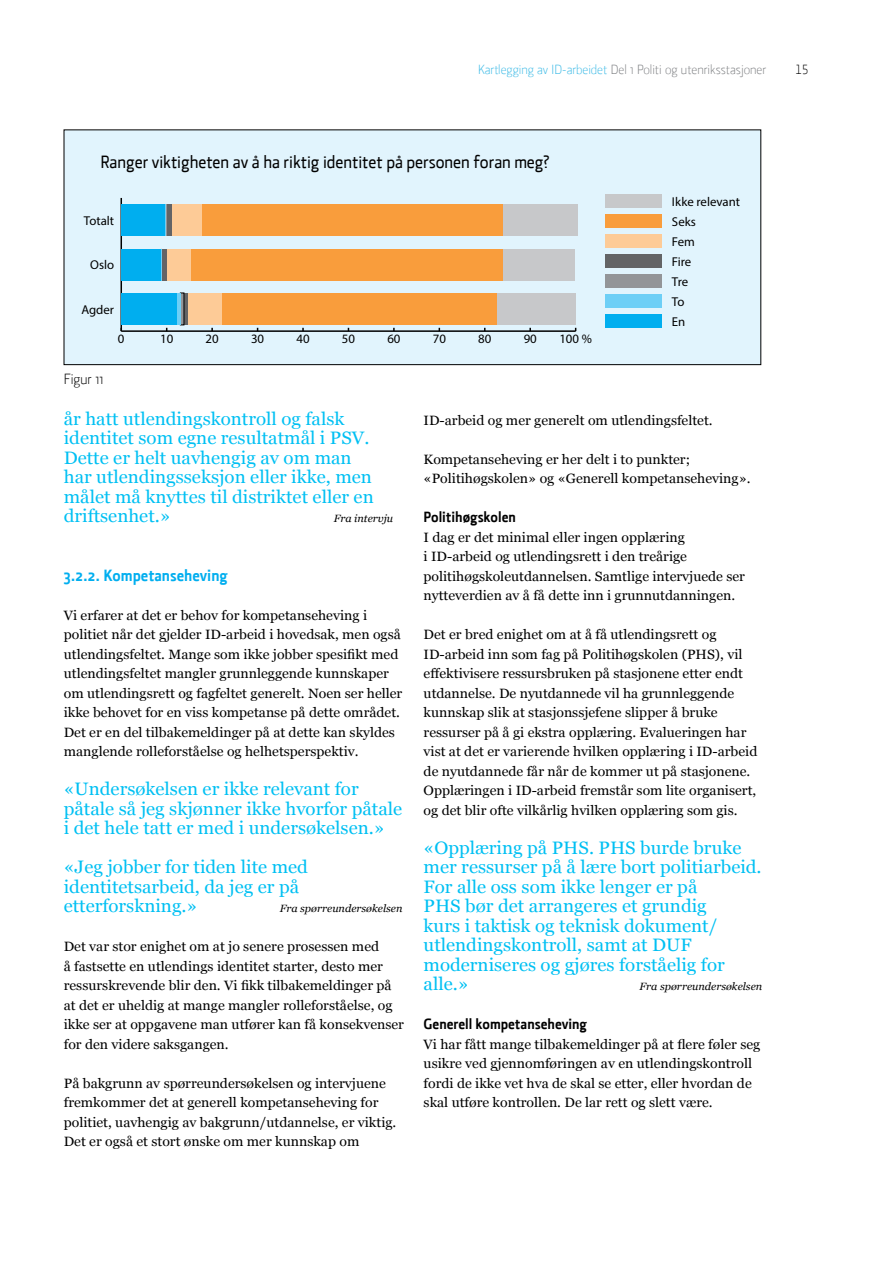
<style>
.page{position:relative;width:893px;height:1263px;background:#fff}
.page>*{position:absolute;margin:0;border:0;box-sizing:border-box;transform-origin:0 0}
.t1{font:18px/19.5px "Georgia";color:#00c0f3;scale:1.04 1}
.t2{font:500 18px "Section";color:#000}
.t3{font:700 16.5px "Section";color:#00aeef}
.t4{font:700 15px "Section";color:#000}
.t5{font:300 15px "Section";color:#000}
.t6{font:13.5px/19.5px "Georgia";color:#000;scale:1.04 1}
.t7{font:300 13.5px "Section";color:#808285}
.t8{font:13.5px "Section Light Caps";color:#000}
.t9{font:12.9px/20px "Myriad Pro";color:#000}
.t10{font:italic 10.5px "Georgia";color:#000;scale:1.04 1}
.s1{color:#41bce7}
</style>
<div class="page">
<div style="left:64px;top:130px;width:697px;height:235px;background:#e1f4fd"></div>
<div style="left:64px;top:130px;width:697px;height:235px;border:1px solid #000"></div>
<hr style="left:121px;top:330px;width:455px;height:2px;background:#000">
<hr style="left:121px;top:198px;width:1px;height:133px;background:#000">
<div style="left:606px;top:195px;width:56px;height:13px;background:#c7c8ca"></div>
<div style="left:502px;top:204px;width:76px;height:32px;background:#c7c8ca"></div>
<div style="left:502px;top:249px;width:73px;height:31px;background:#c7c8ca"></div>
<div style="left:496px;top:293px;width:80px;height:32px;background:#c7c8ca"></div>
<div style="left:606px;top:215px;width:56px;height:13px;background:#f99d3c"></div>
<div style="left:202px;top:204px;width:300px;height:32px;background:#f99d3c"></div>
<div style="left:191px;top:249px;width:311px;height:31px;background:#f99d3c"></div>
<div style="left:222px;top:293px;width:274px;height:32px;background:#f99d3c"></div>
<div style="left:606px;top:235px;width:56px;height:13px;background:#fdcb97"></div>
<div style="left:172px;top:204px;width:30px;height:32px;background:#fdcb97"></div>
<div style="left:167px;top:249px;width:24px;height:31px;background:#fdcb97"></div>
<div style="left:188px;top:293px;width:34px;height:32px;background:#fdcb97"></div>
<div style="left:606px;top:255px;width:56px;height:13px;background:#636466"></div>
<div style="left:167px;top:204px;width:5px;height:32px;background:#636466"></div>
<div style="left:162px;top:249px;width:5px;height:31px;background:#636466"></div>
<svg style="left:184px;top:293px;width:4px;height:32px"></svg>
<div style="left:606px;top:275px;width:56px;height:13px;background:#939598"></div>
<hr style="left:166px;top:204px;width:1px;height:32px;background:#939598">
<div style="left:606px;top:295px;width:56px;height:13px;background:#6dcff6"></div>
<hr style="left:164px;top:204px;width:2px;height:32px;background:#6dcff6">
<hr style="left:161px;top:249px;width:1px;height:31px;background:#6dcff6">
<hr style="left:177px;top:293px;width:3px;height:32px;background:#6dcff6">
<div style="left:606px;top:314px;width:56px;height:14px;background:#00aeef"></div>
<div style="left:121px;top:204px;width:43px;height:32px;background:#00aeef"></div>
<div style="left:121px;top:249px;width:40px;height:31px;background:#00aeef"></div>
<div style="left:121px;top:293px;width:56px;height:32px;background:#00aeef"></div>
<p class="t7" style="left:478px;top:61px;width:290px"><span class="s1">Kartlegging av ID-arbeidet</span> Del 1 Politi og utenriksstasjoner</p>
<p class="t8" style="left:795px;top:61px;width:15px">15</p>
<h1 class="t2" style="left:100px;top:152px;width:450px">Ranger viktigheten av å ha riktig identitet på personen foran meg?</h1>
<p class="t9" style="left:84px;top:210px;width:32px">Totalt</p>
<p class="t9" style="left:90px;top:255px;width:25px">Oslo</p>
<p class="t9" style="left:81px;top:299px;width:34px">Agder</p>
<p class="t5" style="left:64px;top:370px;width:41px">Figur 11</p>
<p class="t9" style="left:118px;top:328px;width:8px">0</p>
<p class="t9" style="left:160px;top:328px;width:15px">10</p>
<p class="t9" style="left:206px;top:328px;width:15px">20</p>
<p class="t9" style="left:251px;top:328px;width:15px">30</p>
<p class="t9" style="left:296px;top:328px;width:15px">40</p>
<p class="t9" style="left:342px;top:328px;width:15px">50</p>
<p class="t9" style="left:387px;top:328px;width:15px">60</p>
<p class="t9" style="left:433px;top:328px;width:15px">70</p>
<p class="t9" style="left:478px;top:328px;width:15px">80</p>
<p class="t9" style="left:524px;top:328px;width:15px">90</p>
<p class="t9" style="left:559px;top:328px;width:34px">100 %</p>
<p class="t9" style="left:672px;top:192px;width:70px">Ikke relevant<br>Seks<br>Fem<br>Fire<br>Tre<br>To<br>En</p>
<h1 class="t1" style="left:64px;top:409px;width:300px">år hatt utlendingskontroll og falsk identitet som egne resultatmål i PSV.<br>Dette er helt uavhengig av om man har utlendingsseksjon eller ikke, men målet må knyttes til distriktet eller en driftsenhet.»</h1>
<p class="t10" style="left:334px;top:512px;width:59px">Fra intervju</p>
<p class="t3" style="left:64px;top:565px;width:166px">3.2.2. Kompetanseheving</p>
<p class="t6" style="left:64px;top:605px;width:327px">Vi erfarer at det er behov for kompetanseheving i politiet når det gjelder ID-arbeid i hovedsak, men også utlendingsfeltet. Mange som ikke jobber spesifikt med utlendingsfeltet mangler grunnleggende kunnskaper om utlendingsrett og fagfeltet generelt. Noen ser heller ikke behovet for en viss kompetanse på dette området.<br>Det er en del tilbakemeldinger på at dette kan skyldes manglende rolleforståelse og helhetsperspektiv.</p>
<h1 class="t1" style="left:64px;top:779px;width:327px">«Undersøkelsen er ikke relevant for påtale så jeg skjønner ikke hvorfor påtale i det hele tatt er med i undersøkelsen.»</h1>
<h1 class="t1" style="left:64px;top:857px;width:236px">«Jeg jobber for tiden lite med identitetsarbeid, da jeg er på etterforskning.»</h1>
<p class="t10" style="left:280px;top:902px;width:119px">Fra spørreundersøkelsen</p>
<p class="t6" style="left:64px;top:937px;width:329px">Det var stor enighet om at jo senere prosessen med<br>å fastsette en utlendings identitet starter, desto mer ressurskrevende blir den. Vi fikk tilbakemeldinger på at det er uheldig at mange mangler rolleforståelse, og ikke ser at oppgavene man utfører kan få konsekvenser for den videre saksgangen.</p>
<p class="t6" style="left:64px;top:1073px;width:321px">På bakgrunn av spørreundersøkelsen og intervjuene fremkommer det at generell kompetanseheving for politiet, uavhengig av bakgrunn/utdannelse, er viktig.<br>Det er også et stort ønske om mer kunnskap om</p>
<p class="t6" style="left:424px;top:410px;width:279px">ID-arbeid og mer generelt om utlendingsfeltet.</p>
<p class="t6" style="left:424px;top:449px;width:316px">Kompetanseheving er her delt i to punkter; «Politihøgskolen» og «Generell kompetanseheving».</p>
<p class="t4" style="left:424px;top:508px;width:94px">Politihøgskolen</p>
<p class="t6" style="left:424px;top:527px;width:311px">I dag er det minimal eller ingen opplæring<br>i ID-arbeid og utlendingsrett i den treårige politihøgskoleutdannelsen. Samtlige intervjuede ser nytteverdien av å få dette inn i grunnutdanningen.</p>
<p class="t6" style="left:424px;top:625px;width:322px">Det er bred enighet om at å få utlendingsrett og ID-arbeid inn som fag på Politihøgskolen (PHS), vil effektivisere ressursbruken på stasjonene etter endt utdannelse. De nyutdannede vil ha grunnleggende kunnskap slik at stasjonssjefene slipper å bruke ressurser på å gi ekstra opplæring. Evalueringen har vist at det er varierende hvilken opplæring i ID-arbeid de nyutdannede får når de kommer ut på stasjonene.<br>Opplæringen i ID-arbeid fremstår som lite organisert, og det blir ofte vilkårlig hvilken opplæring som gis.</p>
<p class="t1" style="left:424px;top:838px;width:327px">«Opplæring på PHS. PHS burde bruke mer ressurser på å lære bort politiarbeid.<br>For alle oss som ikke lenger er på<br>PHS bør det arrangeres et grundig<br>kurs i taktisk og teknisk dokument/ utlendingskontroll, samt at DUF moderniseres og gjøres forståelig for alle.»</p>
<p class="t10" style="left:640px;top:980px;width:119px">Fra spørreundersøkelsen</p>
<p class="t4" style="left:424px;top:1015px;width:165px">Generell kompetanseheving</p>
<p class="t6" style="left:424px;top:1034px;width:325px">Vi har fått mange tilbakemeldinger på at flere føler seg usikre ved gjennomføringen av en utlendingskontroll fordi de ikke vet hva de skal se etter, eller hvordan de skal utføre kontrollen. De lar rett og slett være.</p>
</div>
